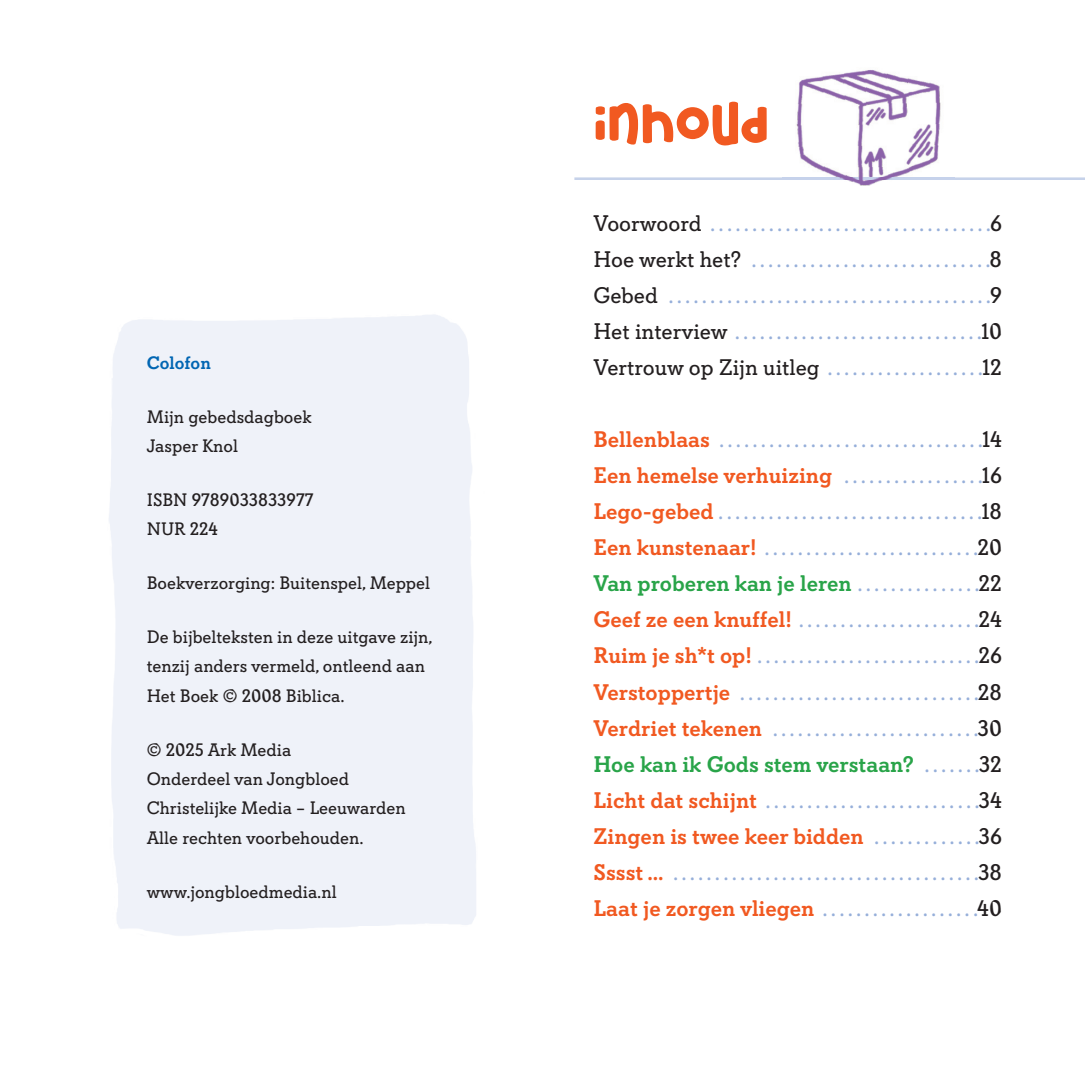
<style>
.page{position:relative;width:1085px;height:1085px;background:#fff}
.page>*{position:absolute;margin:0;border:0;box-sizing:border-box;transform-origin:0 0}
.t1{font:54px "Cosplay Culture";letter-spacing:.01em;color:#f15921}
.t2{font:22.5px/36px "Davis";color:#96afda;text-align:justify}
.t3{font:18px/29.2px "Davis";color:#231f20}
.t4{font:500 18px "Davis";color:#0166b3}
.s1{color:#231f20}
.s2{font-weight:500;color:#f15921}
.s3{font-weight:500;color:#29a449}
</style>
<div class="page">
<hr style="left:574px;top:177px;width:510px;height:3px;background:#c6d2ea">
<img style="left:796px;top:70px;width:145px;height:116px">
<p class="t4" style="left:147px;top:356px;width:66px">Colofon</p>
<p class="t3" style="left:147px;top:403px;width:166px">Mijn gebedsdagboek<br>Jasper Knol</p>
<p class="t3" style="left:147px;top:486px;width:168px">ISBN 9789033833977<br>NUR 224</p>
<p class="t3" style="left:147px;top:570px;width:285px">Boekverzorging: Buitenspel, Meppel</p>
<p class="t3" style="left:147px;top:624px;width:287px">De bijbelteksten in deze uitgave zijn, tenzij anders vermeld, ontleend aan<br>Het Boek © 2008 Biblica.</p>
<p class="t3" style="left:147px;top:736px;width:260px">© 2025 Ark Media<br>Onderdeel van Jongbloed<br>Christelijke Media – Leeuwarden<br>Alle rechten voorbehouden.</p>
<p class="t3" style="left:147px;top:878px;width:191px">www.jongbloedmedia.nl</p>
<h1 class="t1" style="left:593px;top:92px;width:177px">INHOUD</h1>
<p class="t2" style="left:593px;top:207px;width:410px"><span class="s1">Voorwoord</span> . . . . . . . . . . . . . . . . . . . . . . . . . . . . . . . . . .<span class="s1">6<br>Hoe werkt het?</span> . . . . . . . . . . . . . . . . . . . . . . . . . . . . .<span class="s1">8<br>Gebed</span> . . . . . . . . . . . . . . . . . . . . . . . . . . . . . . . . . . . . . . .<span class="s1">9<br>Het interview</span> . . . . . . . . . . . . . . . . . . . . . . . . . . . . . .<span class="s1">10<br>Vertrouw op Zijn uitleg</span> . . . . . . . . . . . . . . . . . . .<span class="s1">12</span></p>
<p class="t2" style="left:593px;top:423px;width:410px"><span class="s2">Bellenblaas</span> . . . . . . . . . . . . . . . . . . . . . . . . . . . . . . . .<span class="s1">14<br></span><span class="s2">Een hemelse verhuizing</span> . . . . . . . . . . . . . . . . .<span class="s1">16<br></span><span class="s2">Lego-gebed</span> . . . . . . . . . . . . . . . . . . . . . . . . . . . . . . . .<span class="s1">18<br></span><span class="s2">Een kunstenaar!</span> . . . . . . . . . . . . . . . . . . . . . . . . . .<span class="s1">20<br></span><span class="s3">Van proberen kan je leren</span> . . . . . . . . . . . . . . .<span class="s1">22<br></span><span class="s2">Geef ze een knuffel!</span> . . . . . . . . . . . . . . . . . . . . . .<span class="s1">24<br></span><span class="s2">Ruim je sh*t op!</span> . . . . . . . . . . . . . . . . . . . . . . . . . . .<span class="s1">26<br></span><span class="s2">Verstoppertje</span> . . . . . . . . . . . . . . . . . . . . . . . . . . . . .<span class="s1">28<br></span><span class="s2">Verdriet tekenen</span> . . . . . . . . . . . . . . . . . . . . . . . . .<span class="s1">30<br></span><span class="s3">Hoe kan ik Gods stem verstaan?</span> . . . . . . .<span class="s1">32<br></span><span class="s2">Licht dat schijnt</span> . . . . . . . . . . . . . . . . . . . . . . . . . .<span class="s1">34<br></span><span class="s2">Zingen is twee keer bidden</span> . . . . . . . . . . . . .<span class="s1">36<br></span><span class="s2">Sssst ...</span> . . . . . . . . . . . . . . . . . . . . . . . . . . . . . . . . . . . . .<span class="s1">38<br></span><span class="s2">Laat je zorgen vliegen</span> . . . . . . . . . . . . . . . . . . .<span class="s1">40</span></p>
</div>
